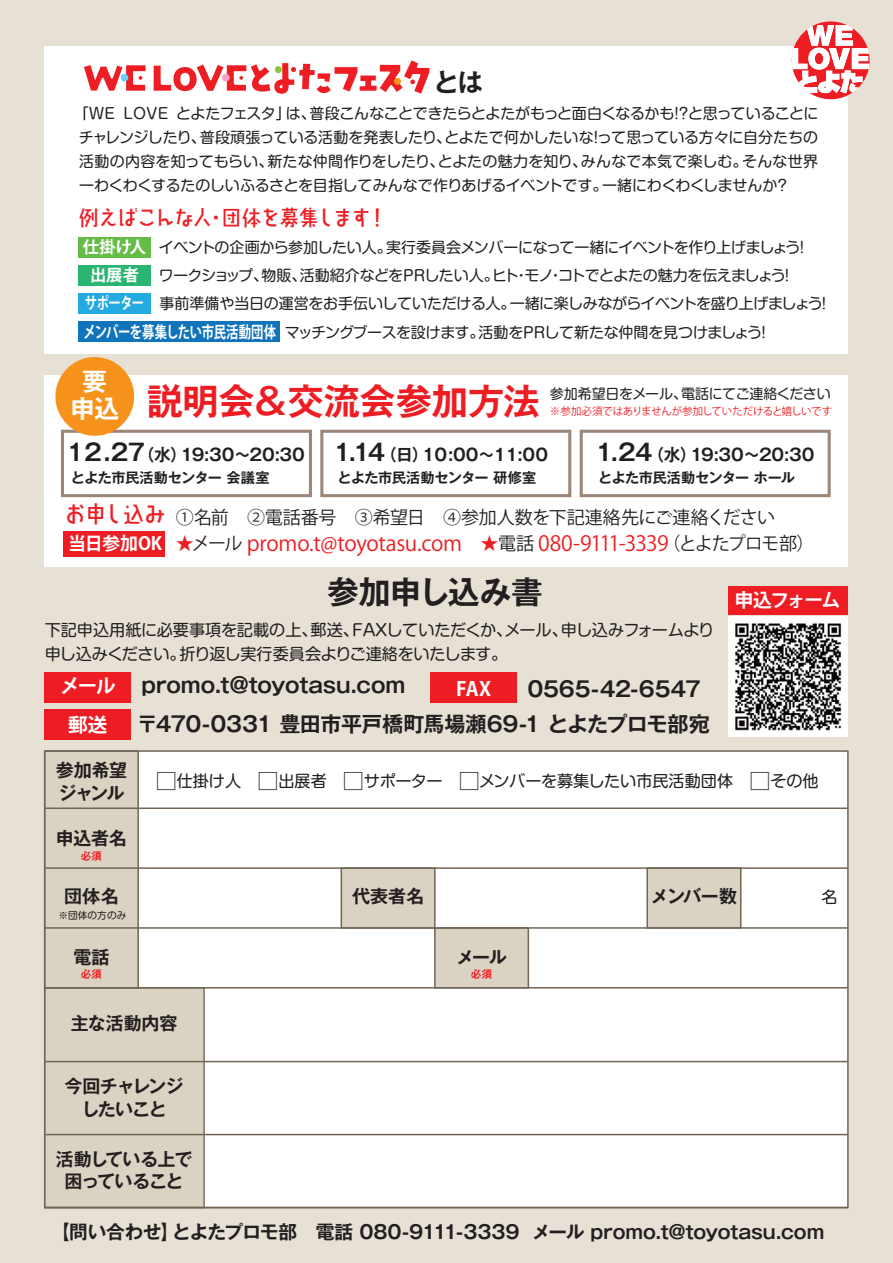
<style>
.page{position:relative;width:893px;height:1263px;background:#e7e1d5}
.page>*{position:absolute;margin:0;border:0;box-sizing:border-box;transform-origin:0 0}
.t1{font:700 36.15px "Gothic MB101 Pro De";letter-spacing:-.005em;color:#ee1d23}
.t2{font:700 31.65px "Gothic MB101 Pro De";letter-spacing:-.015em;color:#231f20}
.t3{font:700 25.8px "Gothic MB101 Pro De";color:#231f20}
.t4{font:700 24.9px/26.8px "Gothic MB101 Pro De";color:#fff;text-align:center}
.t5{font:500 23.4px "Taka Line";letter-spacing:-.155em;color:#ee1d23}
.t6{font:500 21.75px "Taka Line";letter-spacing:-.125em;color:#ee1d23}
.t7{font:700 21.15px/35.5px "Gothic MB101 Pro De";letter-spacing:-.01em;color:#231f20}
.t8{font:21px "Koz Go Pro";letter-spacing:-.02em;color:#ee1d23}
.t9{font:700 19.5px "Koz Go Pro";letter-spacing:-.05em;color:#fff}
.t10{font:700 18.9px "Koz Go Pro";letter-spacing:-.07em;color:#fff}
.t11{font:700 18.75px "Gothic MB101 Pro De";letter-spacing:-.01em;color:#231f20}
.t12{font:18px "Koz Go Pro";letter-spacing:-.015em;color:#231f20}
.t13{font:700 18px "Gothic MB101 Pro De";letter-spacing:-.035em;color:#231f20}
.t14{font:700 18px/22.5px "Gothic MB101 Pro De";letter-spacing:-.055em;color:#231f20;text-align:center}
.t15{font:700 18px/22.5px "Gothic MB101 Pro De";letter-spacing:-.06em;color:#231f20;text-align:center}
.t16{font:700 18px "Koz Go Pro";letter-spacing:-.005em;color:#fff}
.t17{font:700 16.8px "Gothic MB101 Pro De";letter-spacing:-.005em;color:#231f20}
.t18{font:700 16.35px/28.3px "Koz Go Pro";letter-spacing:-.03em;color:#fff;text-align:center}
.t19{font:16.2px/24px "Shin M Go Pro";letter-spacing:-.015em;color:#231f20}
.t20{font:15px/24px "Shin M Go Pro";letter-spacing:-.03em;color:#231f20;text-align:justify}
.t21{font:700 14.1px "Gothic MB101 Pro De";letter-spacing:-.03em;color:#231f20}
.t22{font:13.95px "Shin M Go Pro";letter-spacing:-.025em;color:#231f20}
.t23{font:10.5px "Koz Go Pr 6 N";letter-spacing:-.025em;color:#ee1d23}
.t24{font:700 10.5px "Gothic MB101 Pro De";color:#ee1d23}
.t25{font:9.75px "Shin M Go Pro";color:#231f20}
.s1{font-family:"Koz Go Pro";font-weight:700;font-size:16.35px;color:#fff}
.s2{font-size:23.25px}
.s3{font-family:"Koz Go Pr 6 N";font-size:18px}
.s4{font-size:18px;color:#231f20}
.s5{font-size:21px}
</style>
<div class="page">
<div style="left:45px;top:46px;width:803px;height:308px;background:#fff"></div>
<svg style="left:84px;top:65px;width:62px;height:26px"></svg>
<svg style="left:154px;top:60px;width:275px;height:34px"></svg>
<div style="left:275px;top:66px;width:7px;height:7px;background:#8bc63e;border-radius:50%"></div>
<div style="left:121px;top:74px;width:7px;height:7px;background:#6bcff6;border-radius:50%"></div>
<div style="left:394px;top:78px;width:7px;height:7px;background:#f7951d;border-radius:50%"></div>
<div style="left:222px;top:74px;width:8px;height:7px;background:#f4a3c8;border-radius:50%"></div>
<div style="left:45px;top:375px;width:803px;height:192px;background:#fff"></div>
<div style="left:45px;top:751px;width:803px;height:456px;background:#fff"></div>
<div style="left:45px;top:988px;width:159px;height:219px;background:#dad2c2"></div>
<svg style="left:61px;top:430px;width:251px;height:67px"></svg>
<svg style="left:320px;top:430px;width:251px;height:67px"></svg>
<svg style="left:580px;top:430px;width:251px;height:67px"></svg>
<div style="left:55px;top:357px;width:79px;height:79px;background:#f7931d;border-radius:50%"></div>
<div style="left:792px;top:21px;width:78px;height:78px;background:#ee1d23;border-radius:50%"></div>
<svg style="left:792px;top:25px;width:77px;height:68px"></svg>
<div style="left:64px;top:531px;width:101px;height:26px;background:#ee1d23"></div>
<img style="left:728px;top:617px;width:120px;height:119px">
<div style="left:45px;top:673px;width:86px;height:30px;background:#ee1d23"></div>
<div style="left:45px;top:710px;width:86px;height:30px;background:#ee1d23"></div>
<div style="left:79px;top:237px;width:72px;height:20px;background:#65bc46"></div>
<div style="left:79px;top:265px;width:72px;height:21px;background:#2bb572"></div>
<div style="left:79px;top:293px;width:72px;height:21px;background:#24aae1"></div>
<div style="left:79px;top:322px;width:201px;height:20px;background:#1074bc"></div>
<div style="left:430px;top:673px;width:87px;height:30px;background:#ee1d23"></div>
<div style="left:728px;top:586px;width:120px;height:29px;background:#ee1d23"></div>
<div style="left:434px;top:927px;width:95px;height:61px;background:#dad2c2;border:2px solid #716557"></div>
<div style="left:341px;top:867px;width:95px;height:62px;background:#dad2c2;border:2px solid #716557"></div>
<div style="left:646px;top:867px;width:95px;height:62px;background:#dad2c2;border:2px solid #716557"></div>
<div style="left:44px;top:750px;width:95px;height:238px;background:#dad2c2;border:2px solid #716557"></div>
<hr style="left:45px;top:867px;width:803px;height:2px;background:#716557">
<hr style="left:45px;top:927px;width:803px;height:2px;background:#716557">
<hr style="left:45px;top:987px;width:803px;height:1px;background:#716557">
<hr style="left:45px;top:807px;width:803px;height:2px;background:#716557">
<hr style="left:45px;top:1061px;width:803px;height:1px;background:#716557">
<hr style="left:45px;top:1134px;width:803px;height:1px;background:#716557">
<div style="left:44px;top:987px;width:161px;height:221px;border:1px solid #716557"></div>
<div style="left:44px;top:750px;width:805px;height:458px;border:2px solid #716557"></div>
<h3 class="t3" style="left:433px;top:61px;width:51px">とは</h3>
<p class="t20" style="left:79px;top:100px;width:741px;text-indent:-5px">「WE LOVE とよたフェスタ」は、普段こんなことできたらとよたがもっと面白くなるかも！？と思っていることにチャレンジしたり、普段頑張っている活動を発表したり、とよたで何かしたいな！って思っている方々に自分たちの活動の内容を知ってもらい、新たな仲間作りをしたり、とよたの魅力を知り、みんなで本気で楽しむ。そんな世界一わくわくするたのしいふるさとを目指してみんなで作りあげるイベントです。一緒にわくわくしませんか？</p>
<h3 class="t6" style="left:79px;top:207px;width:311px">例えばこんな人・団体を募集します！</h3>
<p class="t18" style="left:83px;top:234px;width:65px">仕掛け人出展者サポーター</p>
<p class="t20" style="left:84px;top:318px;width:689px"><span class="s1">メンバーを募集したい市民活動団体</span> マッチングブースを設けます。活動をPRして新たな仲間を見つけましょう！</p>
<p class="t20" style="left:159px;top:232px;width:674px;line-height:28px;text-align:left">イベントの企画から参加したい人。実行委員会メンバーになって一緒にイベントを作り上げましょう！<br>ワークショップ、物販、活動紹介などをPRしたい人。ヒト・モノ・コトでとよたの魅力を伝えましょう！<br>事前準備や当日の運営をお手伝いしていただける人。一緒に楽しみながらイベントを盛り上げましょう！</p>
<h3 class="t4" style="left:70px;top:365px;width:51px">要申込</h3>
<h1 class="t1" style="left:147px;top:371px;width:395px">説明会＆交流会参加方法</h1>
<p class="t22" style="left:550px;top:382px;width:282px">参加希望日をメール、電話にてご連絡ください</p>
<p class="t23" style="left:550px;top:405px;width:284px">※参加必須ではありませんが参加していただけると嬉しいです</p>
<p class="t17" style="left:64px;top:441px;width:243px"><span class="s2">１２.27</span>（水）19:30～20:30</p>
<p class="t21" style="left:71px;top:466px;width:200px">とよた市民活動センター 会議室</p>
<p class="t21" style="left:598px;top:466px;width:198px">とよた市民活動センター ホール</p>
<p class="t17" style="left:595px;top:441px;width:220px"><span class="s2">1.24</span>（水）19:30～20:30</p>
<p class="t17" style="left:334px;top:441px;width:216px"><span class="s2">1.14</span>（日）1０:00～１１:00</p>
<p class="t21" style="left:337px;top:466px;width:200px">とよた市民活動センター 研修室</p>
<h3 class="t5" style="left:64px;top:502px;width:105px">お申し込み</h3>
<p class="t16" style="left:68px;top:532px;width:95px">当日参加OK</p>
<p class="t12" style="left:176px;top:505px;width:601px">①名前　②電話番号　③希望日　④参加人数を下記連絡先にご連絡ください</p>
<h3 class="t8" style="left:176px;top:529px;width:658px"><span class="s3">★</span><span class="s4">メール</span> promo.t@toyotasu.com <span class="s3">★</span><span class="s4">電話</span> 080-9111-3339<span class="s4">（とよたプロモ部）　</span></h3>
<h2 class="t2" style="left:327px;top:566px;width:217px">参加申し込み書</h2>
<p class="t10" style="left:735px;top:588px;width:107px">申込フォーム</p>
<p class="t19" style="left:45px;top:616px;width:671px">下記申込用紙に必要事項を記載の上、郵送、FAXしていただくか、メール、申し込みフォームより申し込みください。折り返し実行委員会よりご連絡をいたします。</p>
<h3 class="t9" style="left:60px;top:674px;width:57px">メール</h3>
<h3 class="t9" style="left:68px;top:713px;width:41px">郵送</h3>
<p class="t14" style="left:56px;top:757px;width:73px;text-align:left">参加希望ジャンル</p>
<p class="t13" style="left:56px;top:823px;width:73px">申込者名</p>
<p class="t24" style="left:81px;top:847px;width:23px">必須</p>
<p class="t13" style="left:64px;top:881px;width:56px">団体名</p>
<p class="t25" style="left:58px;top:907px;width:70px">※団体の方のみ</p>
<p class="t13" style="left:73px;top:942px;width:38px">電話</p>
<h3 class="t7" style="left:142px;top:665px;width:265px">promo.t@toyotasu.com</h3>
<h3 class="t7" style="left:137px;top:668px;width:574px;text-indent:390px">0565-42-6547〒470-0331 豊田市平戸橋町馬場瀬69-1 とよたプロモ部宛</h3>
<h3 class="t9" style="left:456px;top:676px;width:36px">FAX</h3>
<p class="t19" style="left:156px;top:767px;width:665px"><span class="s5">□</span>仕掛け人　<span class="s5">□</span>出展者　<span class="s5">□</span>サポーター　<span class="s5">□</span>メンバーを募集したい市民活動団体　<span class="s5">□</span>その他</p>
<p class="t13" style="left:352px;top:881px;width:73px">代表者名</p>
<p class="t13" style="left:651px;top:881px;width:88px">メンバー数</p>
<p class="t19" style="left:821px;top:883px;width:18px">名</p>
<p class="t13" style="left:456px;top:942px;width:52px">メール</p>
<p class="t24" style="left:81px;top:965px;width:23px">必須</p>
<p class="t24" style="left:471px;top:965px;width:23px">必須</p>
<p class="t13" style="left:71px;top:1008px;width:108px">主な活動内容</p>
<p class="t14" style="left:65px;top:1073px;width:121px">今回チャレンジしたいこと</p>
<p class="t15" style="left:56px;top:1145px;width:138px">活動している上で困っていること</p>
<p class="t11" style="left:51px;top:1216px;width:775px">【問い合わせ】とよたプロモ部　電話 080-9111-3339 メール promo.t@toyotasu.com</p>
</div>
